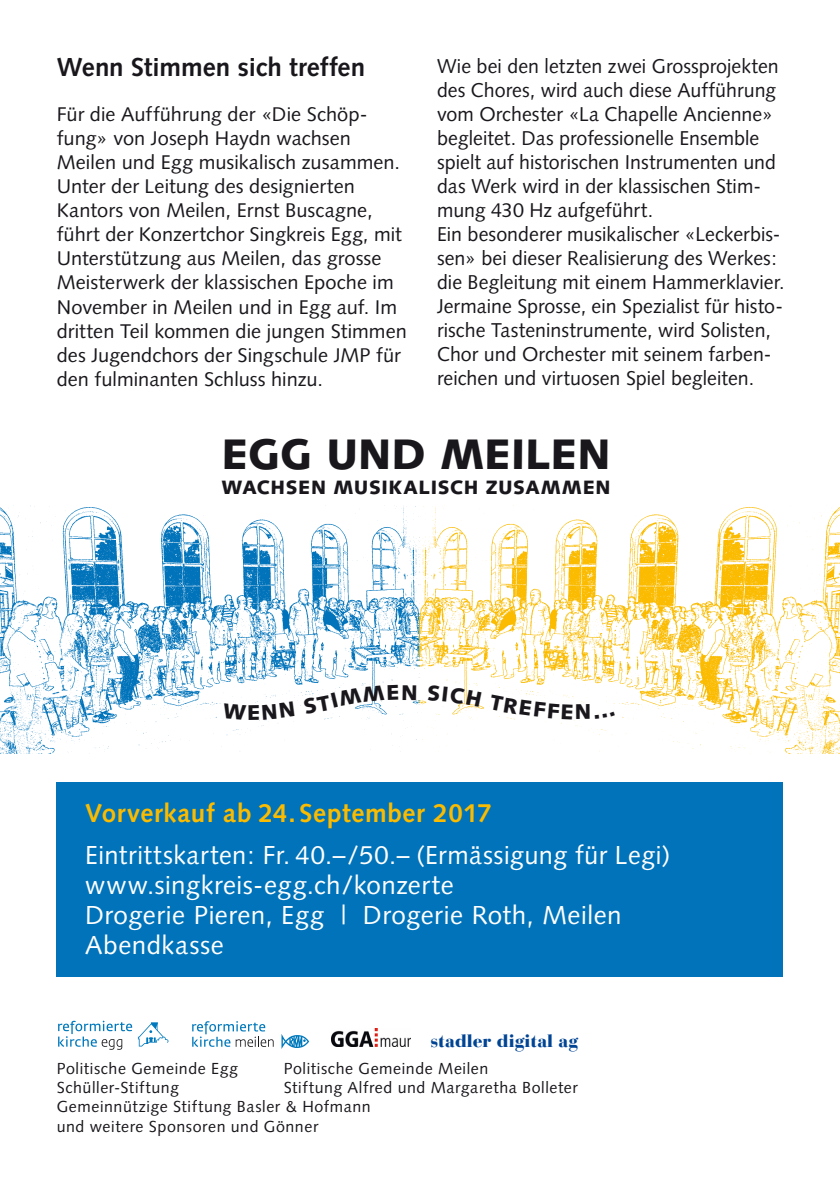
<style>
.page{position:relative;width:840px;height:1191px;background:#fff}
.page>*{position:absolute;margin:0;border:0;box-sizing:border-box;transform-origin:0 0}
.t1{font:900 42.6px "Syntax";color:#1a171c}
.t2{font:26px/30px "Syntax";letter-spacing:.02em;color:#fff}
.t3{font:700 26px "Syntax";letter-spacing:.025em;color:#fabb00}
.t4{font:700 26px "Syntax";color:#1a171c}
.t5{font:900 21.4px "Syntax";color:#1a171c}
.t6{font:20px/24px "Syntax";color:#1a171c}
.t7{font:19.8px/24px "Syntax";color:#1a171c}
.t8{font:900 19.4px "Syntax";letter-spacing:.035em;color:#1a171c}
.t9{font:900 17.8px "Bauer Bodoni";color:#004494}
.t10{font:16px/19.2px "Syntax";letter-spacing:.035em;color:#1a171c}
</style>
<div class="page">
<img style="left:331px;top:1028px;width:79px;height:18px">
<svg style="left:192px;top:1021px;width:81px;height:26px"></svg>
<svg style="left:281px;top:1034px;width:28px;height:15px"></svg>
<svg style="left:58px;top:1020px;width:74px;height:29px"></svg>
<svg style="left:138px;top:1022px;width:31px;height:24px"></svg>
<div style="left:57px;top:782px;width:725px;height:195px;background:#0073ba"></div>
<img style="left:0;top:505px;width:839px;height:248px">
<svg style="left:223px;top:701px;width:71px;height:19px"></svg>
<svg style="left:303px;top:685px;width:95px;height:29px"></svg>
<svg style="left:427px;top:685px;width:187px;height:34px"></svg>
<h2 class="t4" style="left:57px;top:53px;width:310px">Wenn Stimmen sich treffen</h2>
<p class="t7" style="left:57px;top:103px;width:351px">Für die Aufführung der «Die Schöp&shy;fung» von Joseph Haydn wachsen Meilen und Egg musikalisch zusammen.<br>Unter der Leitung des designierten Kantors von Meilen, Ernst Buscagne, führt der Konzertchor Singkreis Egg, mit Unterstützung aus Meilen, das grosse Meisterwerk der klassischen Epoche im November in Meilen und in Egg auf. Im dritten Teil kommen die jungen Stimmen des Jugendchors der Singschule JMP für den fulminanten Schluss hinzu.</p>
<p class="t6" style="left:437px;top:54px;width:349px">Wie bei den letzten zwei Grossprojekten des Chores, wird auch diese Aufführung vom Orchester «La Chapelle Ancienne» begleitet. Das professionelle Ensemble spielt auf historischen Instrumenten und das Werk wird in der klassischen Stim&shy;mung 430 Hz aufgeführt.<br>Ein besonderer musikalischer «Leckerbis&shy;sen» bei dieser Realisierung des Werkes: die Begleitung mit einem Hammerklavier.<br>Jermaine Sprosse, ein Spezialist für histo&shy;rische Tasteninstrumente, wird Solisten, Chor und Orchester mit seinem farben&shy;reichen und virtuosen Spiel begleiten.</p>
<h1 class="t1" style="left:221px;top:428px;width:390px">EGG UND MEILEN</h1>
<p class="t8" style="left:221px;top:476px;width:390px">WACHSEN MUSIKALISCH ZUSAMMEN</p>
<p class="t5" style="left:401px;top:679px;width:18px">N</p>
<h2 class="t3" style="left:85px;top:798px;width:408px">Vorverkauf ab 24. September 2017</h2>
<h2 class="t2" style="left:85px;top:840px;width:586px">Eintrittskarten: Fr. 40.–/50.– (Ermässigung für Legi) www.singkreis-egg.ch/konzerte<br>Drogerie Pieren, Egg | Drogerie Roth, Meilen Abendkasse</h2>
<p class="t9" style="left:430px;top:1029px;width:149px">stadler digital ag</p>
<p class="t10" style="left:57px;top:1058px;width:183px">Politische Gemeinde Egg</p>
<p class="t10" style="left:283px;top:1058px;width:206px">Politische Gemeinde Meilen</p>
<p class="t10" style="left:57px;top:1078px;width:124px">Schüller-Stiftung</p>
<p class="t10" style="left:57px;top:1078px;width:522px;text-indent:227px">Stiftung Alfred und Margaretha Bolleter<br>Gemeinnützige Stiftung Basler &amp; Hofmann<br>und weitere Sponsoren und Gönner</p>
</div>
